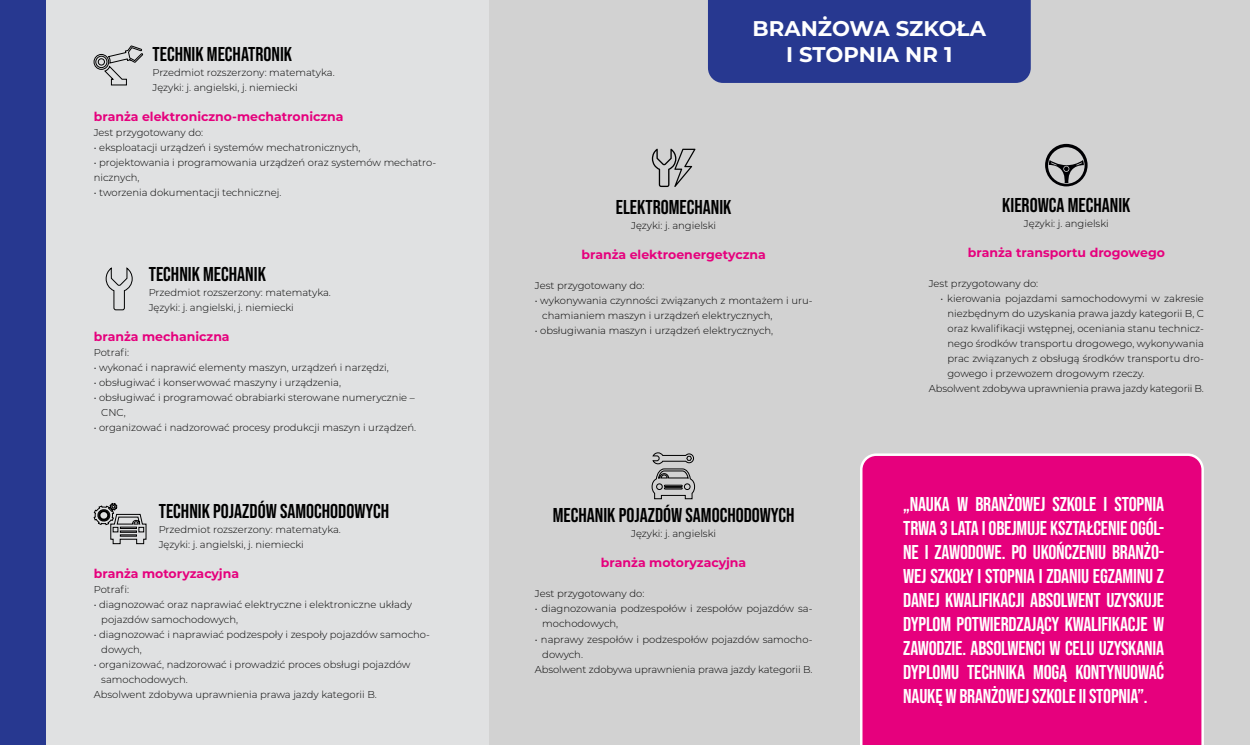
<style>
.page{position:relative;width:1250px;height:745px;background:#fff}
.page>*{position:absolute;margin:0;border:0;box-sizing:border-box;transform-origin:0 0}
.t1{font:700 21.25px "Montserrat";color:#fff}
.t2{font:20px/24px "Bebas Neue";letter-spacing:-.01em;color:#fff;text-align:justify}
.t3{font:20px "Bebas Neue";color:#000}
.t4{font:700 12.5px "Montserrat";color:#e6007d}
.t5{font:300 10px/15px "Montserrat";color:#000}
</style>
<div class="page">
<div style="left:485px;top:0;width:765px;height:744px;background:#d2d2d2"></div>
<div style="left:0;top:0;width:489px;height:744px;background:#e0e1e2"></div>
<div style="left:0;top:0;width:46px;height:744px;background:#273890"></div>
<div style="left:708px;top:0;width:323px;height:83px;background:#273890"></div>
<svg style="left:93px;top:503px;width:54px;height:41px"></svg>
<svg style="left:651px;top:452px;width:44px;height:47px"></svg>
<svg style="left:1045px;top:144px;width:43px;height:42px"></svg>
<div style="left:860px;top:453px;width:344px;height:291px;background:#e6007d"></div>
<svg style="left:93px;top:45px;width:51px;height:40px"></svg>
<svg style="left:106px;top:267px;width:27px;height:43px"></svg>
<svg style="left:652px;top:148px;width:43px;height:39px"></svg>
<h1 class="t1" style="left:753px;top:13px;width:235px">BRANŻOWA SZKOŁA</h1>
<h2 class="t3" style="left:152px;top:42px;width:141px">TECHNIK MECHATRONIK</h2>
<h1 class="t1" style="left:786px;top:39px;width:168px">I STOPNIA NR 1</h1>
<p class="t5" style="left:152px;top:64px;width:184px">Przedmiot rozszerzony: matematyka.<br>Języki: j. angielski, j. niemiecki</p>
<p class="t4" style="left:94px;top:107px;width:251px">branża elektroniczno-mechatroniczna</p>
<p class="t5" style="left:94px;top:124px;width:111px">Jest przygotowany do:</p>
<p class="t5" style="left:94px;top:139px;width:268px">• eksploatacji urządzeń i systemów mechatronicznych,</p>
<p class="t5" style="left:94px;top:154px;width:344px">• projektowania i programowania urządzeń oraz systemów mechatro&shy;nicznych,</p>
<p class="t5" style="left:94px;top:184px;width:189px">• tworzenia dokumentacji technicznej.</p>
<h2 class="t3" style="left:1002px;top:193px;width:130px">KIEROWCA MECHANIK</h2>
<p class="t5" style="left:1024px;top:215px;width:86px">Języki: j. angielski</p>
<p class="t4" style="left:968px;top:243px;width:199px">branża transportu drogowego</p>
<p class="t5" style="left:929px;top:275px;width:111px">Jest przygotowany do:</p>
<p class="t5" style="left:940px;top:290px;width:265px">• kierowania pojazdami samochodowymi w zakresie</p>
<p class="t5" style="left:948px;top:305px;width:258px">niezbędnym do uzyskania prawa jazdy kategorii B, C</p>
<p class="t5" style="left:948px;top:320px;width:258px">oraz kwalifikacji wstępnej, oceniania stanu technicz-</p>
<p class="t5" style="left:948px;top:335px;width:258px">nego środków transportu drogowego, wykonywania</p>
<p class="t5" style="left:948px;top:350px;width:258px">prac związanych z obsługą środków transportu dro-</p>
<p class="t5" style="left:948px;top:365px;width:199px">gowego i przewozem drogowym rzeczy.</p>
<p class="t5" style="left:929px;top:380px;width:277px">Absolwent zdobywa uprawnienia prawa jazdy kategorii B.</p>
<h2 class="t3" style="left:616px;top:196px;width:117px">ELEKTROMECHANIK</h2>
<p class="t5" style="left:631px;top:218px;width:86px">Języki: j. angielski</p>
<p class="t4" style="left:581px;top:246px;width:186px">branża elektroenergetyczna</p>
<p class="t5" style="left:535px;top:278px;width:111px">Jest przygotowany do:</p>
<p class="t5" style="left:542px;top:293px;width:272px;text-indent:-8px">• wykonywania czynności związanych z montażem i uru&shy;chamianiem maszyn i urządzeń elektrycznych,</p>
<p class="t5" style="left:535px;top:323px;width:240px">• obsługiwania maszyn i urządzeń elektrycznych,</p>
<h2 class="t3" style="left:149px;top:262px;width:119px">TECHNIK MECHANIK</h2>
<p class="t5" style="left:149px;top:284px;width:184px">Przedmiot rozszerzony: matematyka.<br>Języki: j. angielski, j. niemiecki</p>
<p class="t4" style="left:94px;top:327px;width:137px">branża mechaniczna</p>
<p class="t5" style="left:94px;top:344px;width:37px">Potrafi:</p>
<p class="t5" style="left:94px;top:359px;width:297px">• wykonać i naprawić elementy maszyn, urządzeń i narzędzi,</p>
<p class="t5" style="left:94px;top:374px;width:249px">• obsługiwać i konserwować maszyny i urządzenia,</p>
<p class="t5" style="left:101px;top:389px;width:315px;text-indent:-8px">• obsługiwać i programować obrabiarki sterowane numerycznie –<br>CNC,</p>
<p class="t5" style="left:94px;top:419px;width:324px">• organizować i nadzorować procesy produkcji maszyn i urządzeń.</p>
<h2 class="t3" style="left:159px;top:499px;width:232px">TECHNIK POJAZDÓW SAMOCHODOWYCH</h2>
<p class="t5" style="left:159px;top:521px;width:184px">Przedmiot rozszerzony: matematyka.<br>Języki: j. angielski, j. niemiecki</p>
<p class="t4" style="left:94px;top:564px;width:147px">branża motoryzacyjna</p>
<p class="t5" style="left:94px;top:581px;width:37px">Potrafi:</p>
<p class="t5" style="left:101px;top:596px;width:312px;text-indent:-8px">• diagnozować oraz naprawiać elektryczne i elektroniczne układy pojazdów samochodowych,</p>
<p class="t5" style="left:101px;top:626px;width:330px;text-indent:-8px">• diagnozować i naprawiać podzespoły i zespoły pojazdów samocho&shy;dowych,</p>
<p class="t5" style="left:94px;top:656px;width:318px">• organizować, nadzorować i prowadzić proces obsługi pojazdów</p>
<p class="t5" style="left:101px;top:671px;width:88px">samochodowych.</p>
<p class="t5" style="left:94px;top:686px;width:285px">Absolwent zdobywa uprawnienia prawa jazdy kategorii B.</p>
<h2 class="t3" style="left:553px;top:503px;width:243px">MECHANIK POJAZDÓW SAMOCHODOWYCH</h2>
<p class="t5" style="left:631px;top:525px;width:86px">Języki: j. angielski</p>
<p class="t4" style="left:601px;top:553px;width:147px">branża motoryzacyjna</p>
<p class="t5" style="left:535px;top:585px;width:111px">Jest przygotowany do:</p>
<p class="t5" style="left:542px;top:600px;width:272px;text-indent:-8px">• diagnozowania podzespołów i zespołów pojazdów sa&shy;mochodowych,</p>
<p class="t5" style="left:535px;top:630px;width:279px">• naprawy zespołów i podzespołów pojazdów samocho-</p>
<p class="t5" style="left:542px;top:645px;width:42px">dowych.</p>
<p class="t5" style="left:535px;top:660px;width:279px">Absolwent zdobywa uprawnienia prawa jazdy kategorii B.</p>
<p class="t2" style="left:903px;top:491px;width:262px">„NAUKA W BRANŻOWEJ SZKOLE I STOPNIA TRWA 3 LATA I OBEJMUJE KSZTAŁCENIE OGÓL-NE I ZAWODOWE. PO UKOŃCZENIU BRANŻO-WEJ SZKOŁY I STOPNIA I ZDANIU EGZAMINU Z DANEJ KWALIFIKACJI ABSOLWENT UZYSKUJE DYPLOM POTWIERDZAJĄCY KWALIFIKACJE W ZAWODZIE. ABSOLWENCI W CELU UZYSKANIA DYPLOMU TECHNIKA MOGĄ KONTYNUOWAĆ NAUKĘ W BRANŻOWEJ SZKOLE II STOPNIA”.</p>
</div>
